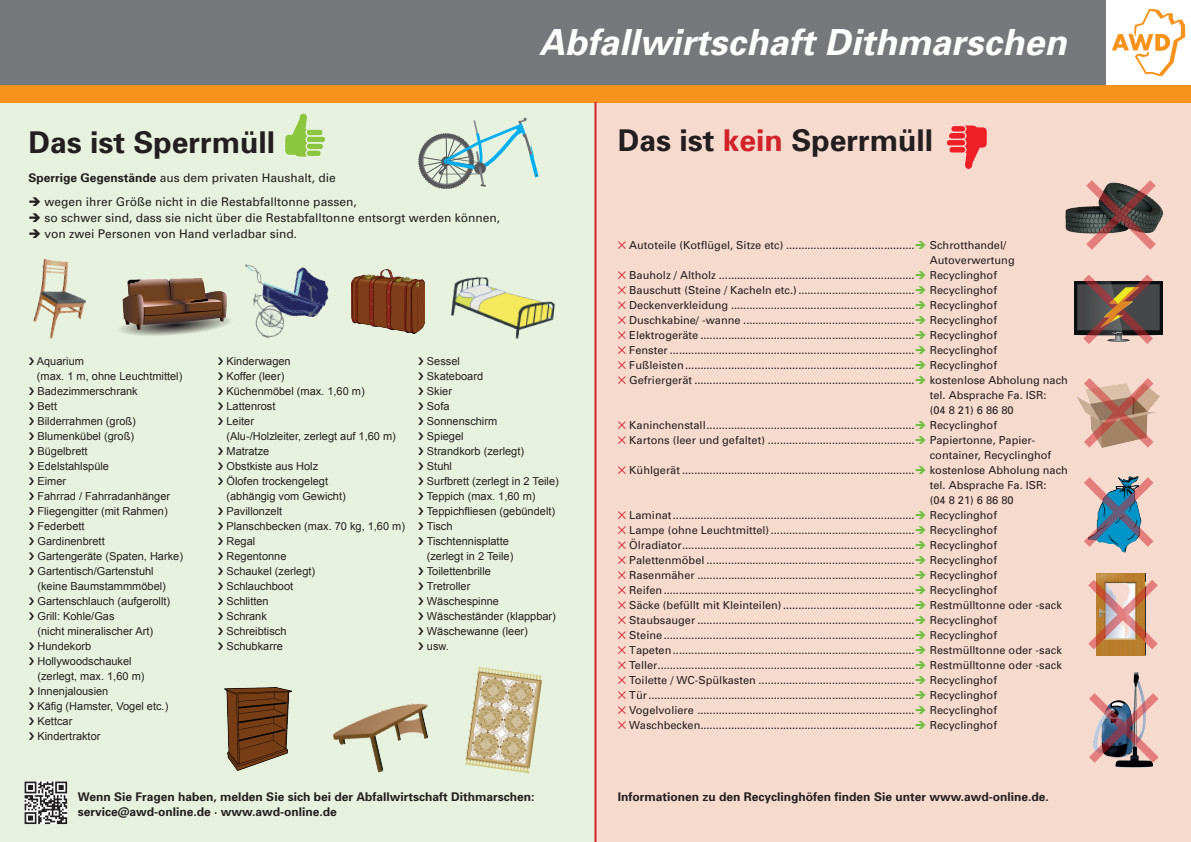
<style>
.page{position:relative;width:1191px;height:842px;background:#fff}
.page>*{position:absolute;margin:0;border:0;box-sizing:border-box;transform-origin:0 0}
.t1{font:italic 700 36px "Univers";color:#fff}
.t2{font:700 30px "Univers";color:#231f20}
.t3{font:12px/24.5px "Univers";color:#231f20}
.t4{font:700 12px/15px "Univers";color:#231f20}
.t5{font:11px/15px "Univers";color:#231f20}
.t6{font:11px/15px "Arial";color:#231f20}
.s1{font-weight:700}
.s2{font-size:11px}
.s3{color:#d1232a}
.s4{font-family:"Arial"}
</style>
<div class="page">
<div style="left:0;top:82px;width:595px;height:760px;background:#e7f2de"></div>
<div style="left:595px;top:94px;width:596px;height:748px;background:#f7dace"></div>
<svg style="left:1111px;top:9px;width:74px;height:67px"></svg>
<div style="left:0;top:0;width:1106px;height:85px;background:#76787b"></div>
<div style="left:0;top:85px;width:1191px;height:17px;background:#f7931d"></div>
<img style="left:33px;top:259px;width:53px;height:80px">
<img style="left:465px;top:667px;width:78px;height:106px">
<img style="left:119px;top:278px;width:108px;height:58px">
<img style="left:225px;top:688px;width:66px;height:83px">
<svg style="left:418px;top:118px;width:120px;height:71px"></svg>
<img style="left:227px;top:264px;width:102px;height:74px">
<img style="left:352px;top:270px;width:72px;height:63px">
<img style="left:451px;top:276px;width:104px;height:63px">
<img style="left:333px;top:703px;width:96px;height:70px">
<img style="left:269px;top:102px;width:73px;height:55px">
<svg style="left:25px;top:781px;width:42px;height:43px;background:#8b898a"></svg>
<img style="left:947px;top:125px;width:40px;height:44px">
<img style="left:1065px;top:201px;width:99px;height:33px">
<img style="left:1074px;top:282px;width:88px;height:54px">
<img style="left:1076px;top:391px;width:83px;height:22px">
<img style="left:1118px;top:547px;width:9px;height:6px">
<img style="left:1115px;top:672px;width:37px;height:95px">
<img style="left:1096px;top:573px;width:49px;height:82px">
<hr style="left:594px;top:102px;width:2px;height:740px;background:#d1232a">
<svg style="left:1083px;top:182px;width:72px;height:160px"></svg>
<svg style="left:1083px;top:383px;width:70px;height:164px"></svg>
<svg style="left:1093px;top:692px;width:60px;height:71px"></svg>
<svg style="left:1096px;top:579px;width:50px;height:70px;background:#c7a983"></svg>
<h2 class="t2" style="left:28px;top:123px;width:248px">Das ist Sperrmüll</h2>
<p class="t3" style="left:44px;top:165px;width:314px;text-indent:-16px"><span class="s1">Sperrige Gegenstände</span> aus dem privaten Haushalt, die wegen ihrer Größe nicht in die Restabfalltonne passen,</p>
<p class="t3" style="left:44px;top:210px;width:457px;line-height:16px">so schwer sind, dass sie nicht über die Restabfalltonne entsorgt werden können, von zwei Personen von Hand verladbar sind<span class="s2">.</span></p>
<h1 class="t1" style="left:539px;top:20px;width:529px">Abfallwirtschaft Dithmarschen</h1>
<h2 class="t2" style="left:618px;top:121px;width:317px">Das ist <span class="s3">kein</span> Sperrmüll</h2>
<p class="t6" style="left:37px;top:354px;width:148px">Aquarium<br>(max. 1 m, ohne Leuchtmittel)<br>Badezimmerschrank<br>Bett<br>Bilderrahmen (groß)<br>Blumenkübel (groß)<br>Bügelbrett<br>Edelstahlspüle<br>Eimer<br>Fahrrad / Fahrradanhänger<br>Fliegengitter (mit Rahmen)<br>Federbett<br>Gardinenbrett<br>Gartengeräte (Spaten, Harke)<br>Gartentisch/Gartenstuhl (keine Baumstammmöbel)<br>Gartenschlauch (aufgerollt)<br>Grill: Kohle/Gas<br>(nicht mineralischer Art)<br>Hundekorb<br>Hollywoodschaukel<br>(zerlegt, max. 1,60 m)<br>Innenjalousien<br>Käfig (Hamster, Vogel etc.)<br>Kettcar<br>Kindertraktor</p>
<p class="t6" style="left:226px;top:354px;width:180px">Kinderwagen<br>Koffer (leer)<br>Küchenmöbel (max. 1,60 m)<br>Lattenrost<br>Leiter<br>(Alu-/Holzleiter, zerlegt auf 1,60 m)<br>Matratze<br>Obstkiste aus Holz<br>Ölofen trockengelegt<br>(abhängig vom Gewicht)<br>Pavillonzelt<br>Planschbecken (max. 70 kg, 1,60 m)<br>Regal<br>Regentonne<br>Schaukel (zerlegt)<br>Schlauchboot<br>Schlitten<br>Schrank<br>Schreibtisch<br>Schubkarre</p>
<p class="t6" style="left:427px;top:354px;width:134px">Sessel<br>Skateboard<br>Skier<br>Sofa<br>Sonnenschirm<br>Spiegel<br>Strandkorb (zerlegt)<br>Stuhl<br>Surfbrett (zerlegt in 2 Teile)<br>Teppich (max. 1,60 m)<br>Teppichfliesen (gebündelt)<br>Tisch<br>Tischtennisplatte<br>(zerlegt in 2 Teile)<br>Toilettenbrille<br>Tretroller<br>Wäschespinne<br>Wäscheständer (klappbar)<br>Wäschewanne (leer)<br>usw.</p>
<p class="t4" style="left:78px;top:789px;width:458px">Wenn Sie Fragen haben, melden Sie sich bei der Abfallwirtschaft Dithmarschen: service@awd-online.de · www.awd-online.de</p>
<p class="t5" style="left:618px;top:237px;width:298px"><span class="s3">✕</span> Autoteile (Kotflügel, Sitze etc) ..........................................</p>
<p class="t5" style="left:929px;top:237px;width:86px">Schrotthandel/<br>Autoverwertung</p>
<p class="t5" style="left:618px;top:267px;width:298px"><span class="s3">✕</span> Bauholz / Altholz ................................................................</p>
<p class="t5" style="left:929px;top:267px;width:69px">Recyclinghof</p>
<p class="t5" style="left:618px;top:282px;width:298px"><span class="s3">✕</span> Bauschutt (Steine / Kacheln etc.)......................................</p>
<p class="t5" style="left:929px;top:282px;width:69px">Recyclinghof</p>
<p class="t5" style="left:618px;top:297px;width:298px"><span class="s3">✕</span> Deckenverkleidung ............................................................</p>
<p class="t5" style="left:929px;top:297px;width:69px">Recyclinghof</p>
<p class="t5" style="left:618px;top:312px;width:298px"><span class="s3">✕</span> Duschkabine/ -wanne ........................................................</p>
<p class="t5" style="left:929px;top:312px;width:69px">Recyclinghof</p>
<p class="t5" style="left:618px;top:327px;width:298px"><span class="s3">✕</span> Elektrogeräte ......................................................................</p>
<p class="t5" style="left:929px;top:327px;width:69px">Recyclinghof</p>
<p class="t5" style="left:618px;top:342px;width:298px"><span class="s3">✕</span> Fenster ................................................................................</p>
<p class="t5" style="left:929px;top:342px;width:69px">Recyclinghof</p>
<p class="t5" style="left:618px;top:357px;width:298px"><span class="s3">✕</span> Fußleisten...........................................................................</p>
<p class="t5" style="left:929px;top:357px;width:69px">Recyclinghof</p>
<p class="t5" style="left:618px;top:372px;width:298px"><span class="s3">✕</span> Gefriergerät ........................................................................</p>
<p class="t5" style="left:929px;top:372px;width:140px">kostenlose Abholung nach tel. Absprache Fa. ISR:<br>(04 8 21) 6 86 80</p>
<p class="t5" style="left:618px;top:417px;width:298px"><span class="s3">✕</span> Kaninchenstall....................................................................</p>
<p class="t5" style="left:929px;top:417px;width:69px">Recyclinghof</p>
<p class="t5" style="left:618px;top:432px;width:298px"><span class="s3">✕</span> Kartons (leer und gefaltet) ................................................</p>
<p class="t5" style="left:929px;top:432px;width:123px">Papiertonne, Papier&shy;container, Recyclinghof</p>
<p class="t5" style="left:618px;top:462px;width:298px"><span class="s3">✕</span> Kühlgerät ............................................................................</p>
<p class="t5" style="left:929px;top:462px;width:140px">kostenlose Abholung nach tel. Absprache Fa. ISR:<br>(04 8 21) 6 86 80</p>
<p class="t5" style="left:618px;top:507px;width:298px"><span class="s3">✕</span> Laminat...............................................................................</p>
<p class="t5" style="left:929px;top:507px;width:69px">Recyclinghof</p>
<p class="t5" style="left:618px;top:522px;width:298px"><span class="s3">✕</span> Lampe (ohne Leuchtmittel)...............................................</p>
<p class="t5" style="left:929px;top:522px;width:69px">Recyclinghof</p>
<p class="t5" style="left:618px;top:537px;width:298px"><span class="s3">✕</span> Ölradiator............................................................................</p>
<p class="t5" style="left:929px;top:537px;width:69px">Recyclinghof</p>
<p class="t5" style="left:618px;top:552px;width:298px"><span class="s3">✕</span> Palettenmöbel ....................................................................</p>
<p class="t5" style="left:929px;top:552px;width:69px">Recyclinghof</p>
<p class="t5" style="left:618px;top:567px;width:298px"><span class="s3">✕</span> Rasenmäher .......................................................................</p>
<p class="t5" style="left:929px;top:567px;width:69px">Recyclinghof</p>
<p class="t5" style="left:618px;top:582px;width:298px"><span class="s3">✕</span> Reifen..................................................................................</p>
<p class="t5" style="left:929px;top:582px;width:69px">Recyclinghof</p>
<p class="t5" style="left:618px;top:597px;width:298px"><span class="s3">✕</span> Säcke (befüllt mit Kleinteilen)...........................................</p>
<p class="t5" style="left:929px;top:597px;width:134px">Restmülltonne oder -sack</p>
<p class="t5" style="left:618px;top:612px;width:298px"><span class="s3">✕</span> Staubsauger .......................................................................</p>
<p class="t5" style="left:929px;top:612px;width:69px">Recyclinghof</p>
<p class="t5" style="left:618px;top:627px;width:298px"><span class="s3">✕</span> Steine..................................................................................</p>
<p class="t5" style="left:929px;top:627px;width:69px">Recyclinghof</p>
<p class="t5" style="left:618px;top:642px;width:298px"><span class="s3">✕</span> <span class="s4">T</span>apeten...............................................................................</p>
<p class="t5" style="left:929px;top:642px;width:134px">Restmülltonne oder -sack</p>
<p class="t5" style="left:618px;top:657px;width:298px"><span class="s3">✕</span> Teller....................................................................................</p>
<p class="t5" style="left:929px;top:657px;width:134px">Restmülltonne oder -sack</p>
<p class="t5" style="left:618px;top:672px;width:298px"><span class="s3">✕</span> Toilette / WC-Spülkasten ...................................................</p>
<p class="t5" style="left:929px;top:672px;width:69px">Recyclinghof</p>
<p class="t5" style="left:618px;top:687px;width:298px"><span class="s3">✕</span> Tür.......................................................................................</p>
<p class="t5" style="left:929px;top:687px;width:69px">Recyclinghof</p>
<p class="t5" style="left:618px;top:702px;width:298px"><span class="s3">✕</span> Vogelvoliere .......................................................................</p>
<p class="t5" style="left:929px;top:702px;width:69px">Recyclinghof</p>
<p class="t5" style="left:618px;top:717px;width:298px"><span class="s3">✕</span> Waschbecken......................................................................</p>
<p class="t5" style="left:929px;top:717px;width:69px">Recyclinghof</p>
<p class="t4" style="left:618px;top:788px;width:432px">Informationen zu den Recyclinghöfen finden Sie unter www.awd-online.de.</p>
</div>
